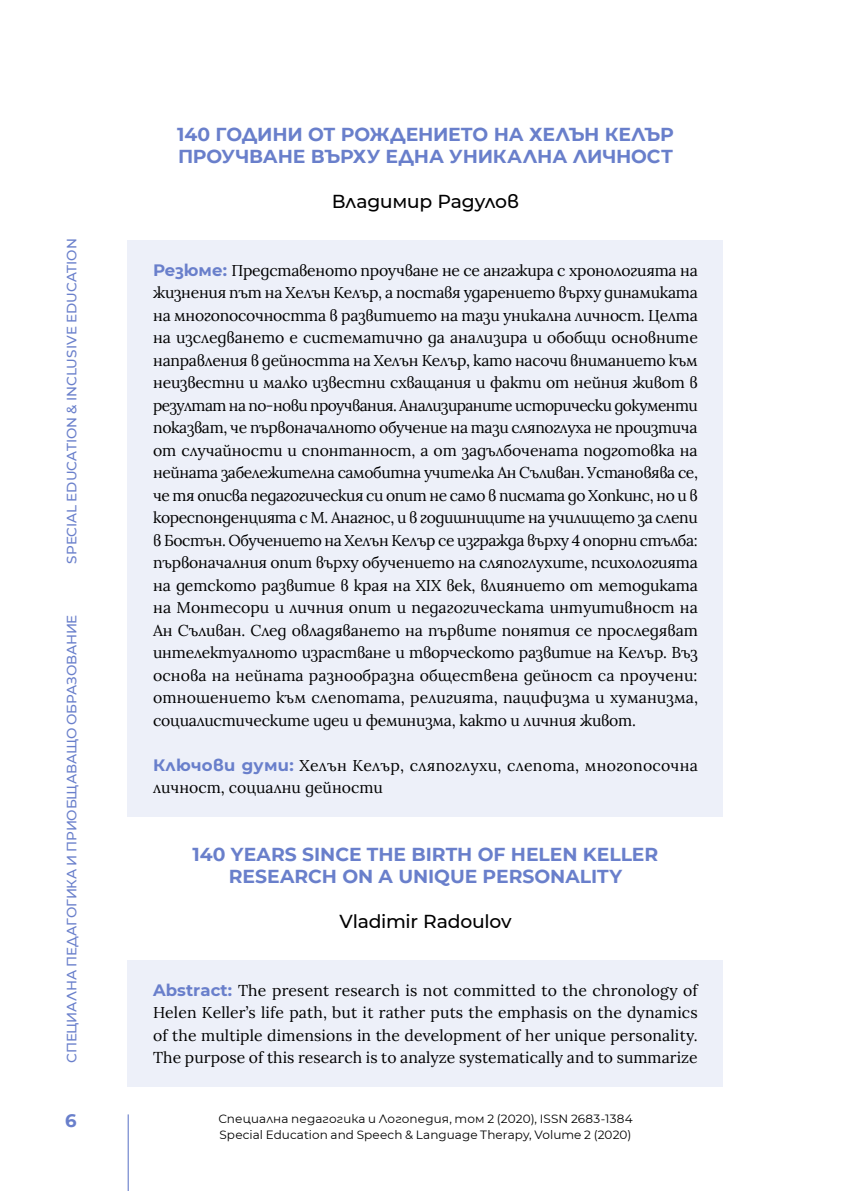
<style>
.page{position:relative;width:851px;height:1191px;background:#fff}
.page>*{position:absolute;margin:0;border:0;box-sizing:border-box;transform-origin:0 0}
.t1{font:700 18.75px/22.5px "Montserrat";letter-spacing:-.005em;color:#697fcb}
.t2{font:500 18.75px "Montserrat";letter-spacing:-.01em;color:#000}
.t3{font:700 18px "Montserrat";color:#697fcb}
.t4{font:15.75px/22.5px "Lora";color:#000;text-align:justify}
.t5{font:500 13.5px "Montserrat";letter-spacing:-.01em;color:#697fcb}
.t6{font:12px/15.8px "Montserrat";letter-spacing:.01em;color:#000}
.s1{font-family:"Montserrat";font-weight:700;font-size:16.5px;color:#697fcb}
</style>
<div class="page">
<div style="left:128px;top:240px;width:595px;height:509px;background:#edf0f9"></div>
<div style="left:128px;top:735px;width:595px;height:81px;background:#edf0f9"></div>
<div style="left:128px;top:960px;width:595px;height:126px;background:#edf0f9"></div>
<hr style="left:128px;top:1114px;width:1px;height:77px;background:#697fcb">
<p class="t5" style="left:62px;top:563px;width:326px;rotate:-90deg">SPECIAL ЕDUCATION &amp; INCLUSIVE ЕDUCATION</p>
<p class="t5" style="left:62px;top:1062px;width:449px;rotate:-90deg">СПЕЦИАЛНА ПЕДАГОГИКА И ПРИОБЩАВАЩО ОБРАЗОВАНИЕ</p>
<p class="t3" style="left:65px;top:1107px;width:13px">6</p>
<p class="t1" style="left:177px;top:122px;width:498px">140 ГОДИНИ ОТ РОЖДЕНИЕТО НА ХЕЛЪН КЕЛЪР<br>ПРОУЧВАНЕ ВЪРХУ ЕДНА УНИКАЛНА ЛИЧНОСТ</p>
<p class="t2" style="left:332px;top:188px;width:189px">Владимир Радулов</p>
<p class="t4" style="left:153px;top:258px;width:546px"><span class="s1">Резюме:</span> Представеното проучване не се ангажира с хронологията на жизнения път на Хелън Келър, а поставя ударението върху динамиката на многопосочността в развитието на тази уникална личност. Целта на изследването е систематично да анализира и обобщи основните направления в дейността на Хелън Келър, като насочи вниманието към неизвестни и малко известни схващания и факти от нейния живот в резултат на по-нови проучвания. Анализираните исторически документи показват, че първоначалното обучение на тази сляпоглуха не произтича от случайности и спонтанност, а от задълбочената подготовка на нейната забележителна самобитна учителка Ан Съливан. Установява се, че тя описва педагогическия си опит не само в писмата до Хопкинс, но и в кореспонденцията с М. Анагнос, и в годишниците на училището за слепи в Бостън. Обучението на Хелън Келър се изгражда върху 4 опорни стълба: първоначалния опит върху обучението на сляпоглухите, психологията на детското развитие в края на XIX век, влиянието от методиката на Монтесори и личния опит и педагогическата интуитивност на Ан Съливан. След овладяването на първите понятия се проследяват интелектуалното израстване и творческото развитие на Келър. Въз основа на нейната разнообразна обществена дейност са проучени: отношението към слепотата, религията, пацифизма и хуманизма, социалистическите идеи и феминизма, както и личния живот.</p>
<p class="t4" style="left:153px;top:753px;width:546px"><span class="s1">Ключови думи:</span> Хелън Келър, сляпоглухи, слепота, многопосочна личност, социални дейности</p>
<p class="t1" style="left:192px;top:842px;width:467px;text-align:center">140 YEARS SINCE THE BIRTH OF HELEN KELLER<br>RESEARCH ON A UNIQUE PERSONALITY</p>
<p class="t2" style="left:339px;top:908px;width:174px">Vladimir Radoulov</p>
<p class="t4" style="left:153px;top:978px;width:546px"><span class="s1">Abstract:</span> The present research is not committed to the chronology of Helen Keller’s life path, but it rather puts the emphasis on the dynamics of the multiple dimensions in the development of her unique personality.<br>The purpose of this research is to analyze systematically and to summarize</p>
<p class="t6" style="left:218px;top:1110px;width:416px">Специална педагогика и Логопедия, том 2 (2020), ISSN 2683-1384<br>Special Education and Speech &amp; Language Therapy, Volume 2 (2020)</p>
</div>
